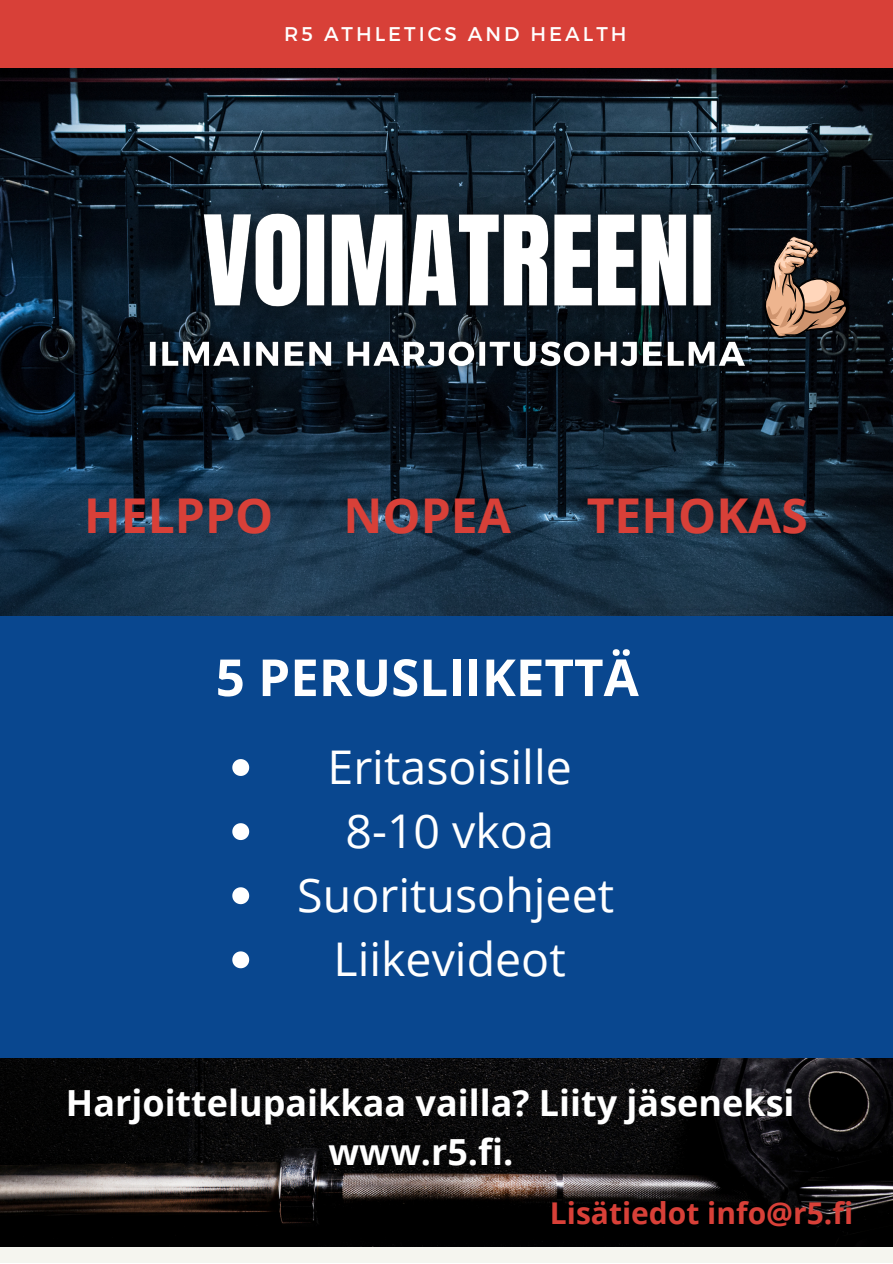
<style>
.page{position:relative;width:893px;height:1264px;background:#fff}
.page>*{position:absolute;margin:0;border:0;box-sizing:border-box;transform-origin:0 0}
.t1{font:700 51px "Open Sans";color:#fff}
.t2{font:700 48px "Open Sans";color:#d84038}
.t3{font:46.5px/64.1px "Open Sans";color:#fff;text-align:center}
.t4{font:700 36px/49.5px "Open Sans";color:#fff;text-align:center}
.t5{font:700 30px "Open Sans";color:#d84038}
.t6{font:19.8px "Montserrat";letter-spacing:.15em;color:#fff}
</style>
<div class="page">
<div style="left:0;top:0;width:892px;height:69px;background:#d84038"></div>
<div style="left:0;top:615px;width:892px;height:631px;background:#09478f"></div>
<img style="left:0;top:1058px;width:892px;height:188px">
<img style="left:0;top:69px;width:892px;height:546px">
<img style="left:133px;top:143px;width:627px;height:247px">
<svg style="left:753px;top:227px;width:100px;height:115px;background:#55463d"></svg>
<svg style="left:232px;top:759px;width:17px;height:17px"></svg>
<svg style="left:232px;top:823px;width:17px;height:17px"></svg>
<svg style="left:232px;top:887px;width:17px;height:17px"></svg>
<svg style="left:232px;top:951px;width:17px;height:17px"></svg>
<p class="t6" style="left:284px;top:21px;width:344px">R5 ATHLETICS AND HEALTH</p>
<h2 class="t2" style="left:84px;top:481px;width:190px">HELPPO</h2>
<h2 class="t2" style="left:343px;top:481px;width:169px">NOPEA</h2>
<h2 class="t2" style="left:587px;top:481px;width:222px">TEHOKAS</h2>
<h1 class="t1" style="left:216px;top:641px;width:424px">5 PERUSLIIKETTÄ</h1>
<p class="t3" style="left:297px;top:733px;width:318px">Eritasoisille<br>8-10 vkoa<br>Suoritusohjeet<br>Liikevideot</p>
<p class="t4" style="left:66px;top:1077px;width:730px">Harjoittelupaikkaa vailla? Liity jäseneksi www.r5.fi.</p>
<p class="t5" style="left:550px;top:1191px;width:305px">Lisätiedot info@r5.fi</p>
</div>
